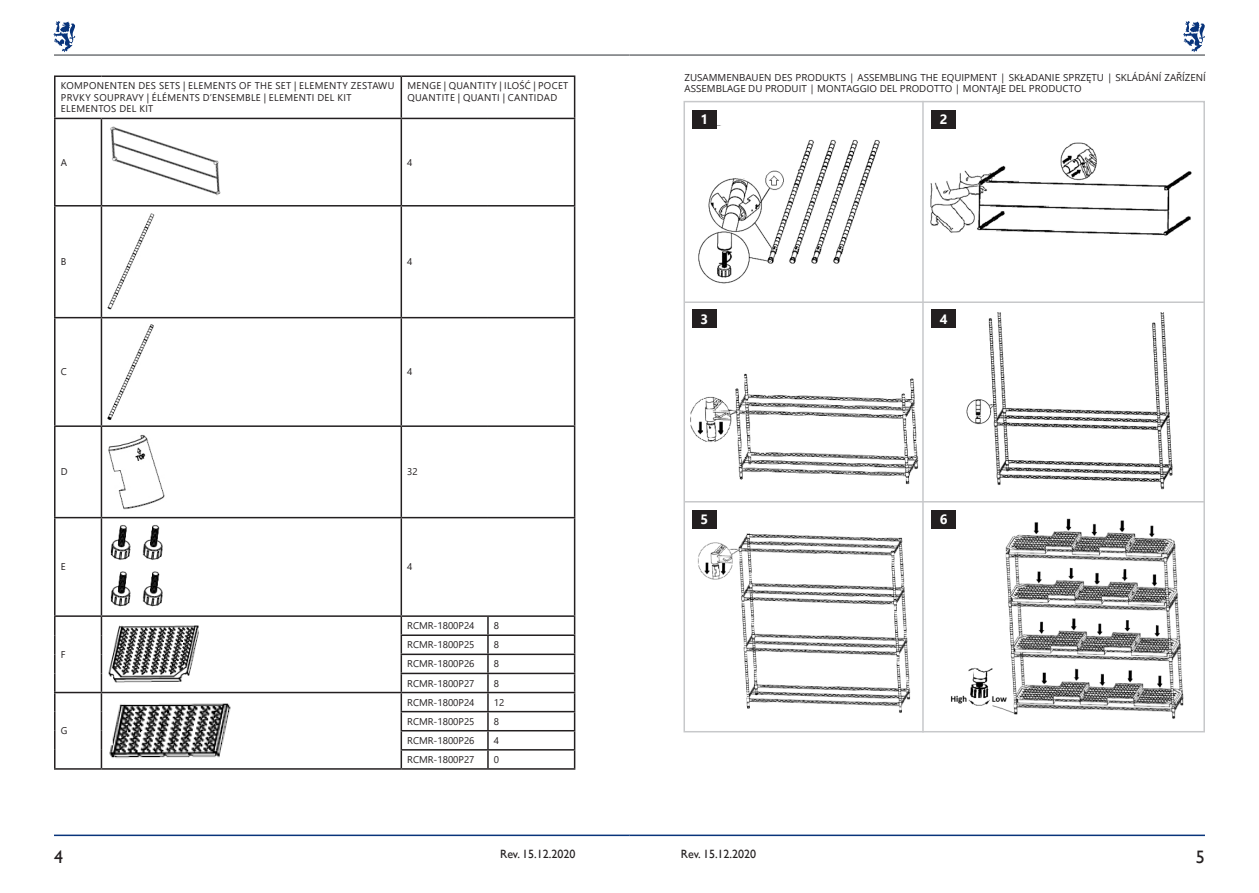
<style>
.page{position:relative;width:1259px;height:893px;background:#fff}
.page>*{position:absolute;margin:0;border:0;box-sizing:border-box;transform-origin:0 0}
.t1{font:18px "Gill Sans";color:#231f20}
.t2{font:700 13.5px "Segoe UI";color:#fff}
.t3{font:12px "Gill Sans";color:#231f20}
.t4{font:9.75px/11.6px "Segoe UI";letter-spacing:.035em;color:#231f20}
.t5{font:9.75px/11.6px "Open Sans";color:#231f20}
.t6{font:9.75px "Segoe UI";color:#231f20}
</style>
<div class="page">
<div style="left:683px;top:101px;width:522px;height:631px;border:2px solid #c7c8ca"></div>
<hr style="left:54px;top:75px;width:47px;height:2px;background:#231f20">
<hr style="left:54px;top:77px;width:2px;height:41px;background:#231f20">
<hr style="left:101px;top:75px;width:300px;height:2px;background:#231f20">
<hr style="left:401px;top:75px;width:87px;height:2px;background:#231f20">
<hr style="left:400px;top:77px;width:2px;height:41px;background:#231f20">
<hr style="left:488px;top:75px;width:87px;height:2px;background:#231f20">
<hr style="left:574px;top:77px;width:1px;height:41px;background:#231f20">
<hr style="left:54px;top:118px;width:47px;height:1px;background:#231f20">
<hr style="left:54px;top:119px;width:2px;height:86px;background:#231f20">
<hr style="left:101px;top:118px;width:300px;height:1px;background:#231f20">
<hr style="left:101px;top:119px;width:1px;height:86px;background:#231f20">
<hr style="left:401px;top:118px;width:87px;height:1px;background:#231f20">
<hr style="left:400px;top:119px;width:2px;height:86px;background:#231f20">
<hr style="left:488px;top:118px;width:87px;height:1px;background:#231f20">
<hr style="left:574px;top:119px;width:1px;height:86px;background:#231f20">
<hr style="left:54px;top:205px;width:47px;height:2px;background:#231f20">
<hr style="left:54px;top:207px;width:2px;height:110px;background:#231f20">
<hr style="left:101px;top:205px;width:300px;height:2px;background:#231f20">
<hr style="left:101px;top:207px;width:1px;height:110px;background:#231f20">
<hr style="left:401px;top:205px;width:87px;height:2px;background:#231f20">
<hr style="left:400px;top:207px;width:2px;height:110px;background:#231f20">
<hr style="left:488px;top:205px;width:87px;height:2px;background:#231f20">
<hr style="left:574px;top:207px;width:1px;height:110px;background:#231f20">
<hr style="left:54px;top:317px;width:47px;height:1px;background:#231f20">
<hr style="left:54px;top:318px;width:2px;height:107px;background:#231f20">
<hr style="left:101px;top:317px;width:300px;height:1px;background:#231f20">
<hr style="left:101px;top:318px;width:1px;height:107px;background:#231f20">
<hr style="left:401px;top:317px;width:87px;height:1px;background:#231f20">
<hr style="left:400px;top:318px;width:2px;height:107px;background:#231f20">
<hr style="left:488px;top:317px;width:87px;height:1px;background:#231f20">
<hr style="left:574px;top:318px;width:1px;height:107px;background:#231f20">
<hr style="left:54px;top:425px;width:47px;height:2px;background:#231f20">
<hr style="left:54px;top:427px;width:2px;height:90px;background:#231f20">
<hr style="left:101px;top:425px;width:300px;height:2px;background:#231f20">
<hr style="left:101px;top:427px;width:1px;height:90px;background:#231f20">
<hr style="left:401px;top:425px;width:87px;height:2px;background:#231f20">
<hr style="left:400px;top:427px;width:2px;height:90px;background:#231f20">
<hr style="left:488px;top:425px;width:87px;height:2px;background:#231f20">
<hr style="left:574px;top:427px;width:1px;height:90px;background:#231f20">
<hr style="left:54px;top:517px;width:47px;height:1px;background:#231f20">
<hr style="left:54px;top:518px;width:2px;height:97px;background:#231f20">
<hr style="left:101px;top:517px;width:300px;height:1px;background:#231f20">
<hr style="left:101px;top:518px;width:1px;height:97px;background:#231f20">
<hr style="left:401px;top:517px;width:87px;height:1px;background:#231f20">
<hr style="left:400px;top:518px;width:2px;height:97px;background:#231f20">
<hr style="left:488px;top:517px;width:87px;height:1px;background:#231f20">
<hr style="left:574px;top:518px;width:1px;height:97px;background:#231f20">
<hr style="left:54px;top:615px;width:47px;height:2px;background:#231f20">
<hr style="left:101px;top:615px;width:300px;height:2px;background:#231f20">
<hr style="left:401px;top:615px;width:87px;height:2px;background:#231f20">
<hr style="left:488px;top:615px;width:87px;height:2px;background:#231f20">
<hr style="left:400px;top:634px;width:88px;height:2px;background:#231f20">
<hr style="left:488px;top:634px;width:87px;height:2px;background:#231f20">
<hr style="left:400px;top:654px;width:88px;height:1px;background:#231f20">
<hr style="left:488px;top:654px;width:87px;height:1px;background:#231f20">
<hr style="left:400px;top:673px;width:88px;height:1px;background:#231f20">
<hr style="left:488px;top:673px;width:87px;height:1px;background:#231f20">
<hr style="left:54px;top:692px;width:47px;height:1px;background:#231f20">
<hr style="left:101px;top:692px;width:300px;height:1px;background:#231f20">
<hr style="left:401px;top:692px;width:87px;height:1px;background:#231f20">
<hr style="left:488px;top:692px;width:87px;height:1px;background:#231f20">
<hr style="left:400px;top:711px;width:88px;height:1px;background:#231f20">
<hr style="left:488px;top:711px;width:87px;height:1px;background:#231f20">
<hr style="left:400px;top:730px;width:88px;height:1px;background:#231f20">
<hr style="left:488px;top:730px;width:87px;height:1px;background:#231f20">
<svg style="left:54px;top:617px;width:2px;height:151px"></svg>
<svg style="left:101px;top:617px;width:1px;height:151px"></svg>
<hr style="left:400px;top:749px;width:88px;height:2px;background:#231f20">
<svg style="left:400px;top:617px;width:2px;height:151px"></svg>
<hr style="left:488px;top:749px;width:87px;height:2px;background:#231f20">
<svg style="left:487px;top:617px;width:2px;height:151px"></svg>
<svg style="left:574px;top:617px;width:1px;height:151px"></svg>
<hr style="left:54px;top:768px;width:47px;height:2px;background:#231f20">
<hr style="left:101px;top:768px;width:300px;height:2px;background:#231f20">
<hr style="left:401px;top:768px;width:87px;height:2px;background:#231f20">
<hr style="left:488px;top:768px;width:87px;height:2px;background:#231f20">
<img style="left:110px;top:126px;width:111px;height:70px">
<img style="left:107px;top:213px;width:48px;height:97px">
<img style="left:107px;top:324px;width:47px;height:96px">
<img style="left:108px;top:435px;width:57px;height:75px">
<img style="left:110px;top:525px;width:53px;height:82px">
<img style="left:108px;top:625px;width:91px;height:58px">
<img style="left:109px;top:703px;width:122px;height:56px">
<img style="left:698px;top:116px;width:494px;height:176px">
<img style="left:690px;top:313px;width:482px;height:187px">
<img style="left:697px;top:514px;width:487px;height:207px">
<div style="left:902px;top:120px;width:42px;height:31px;background:#fff"></div>
<hr style="left:922px;top:101px;width:1px;height:631px;background:#c7c8ca">
<hr style="left:684px;top:301px;width:521px;height:2px;background:#c7c8ca">
<hr style="left:684px;top:501px;width:521px;height:1px;background:#c7c8ca">
<div style="left:702px;top:126px;width:32px;height:27px;background:#fff"></div>
<div style="left:694px;top:336px;width:32px;height:27px;background:#fff"></div>
<div style="left:952px;top:328px;width:32px;height:27px;background:#fff"></div>
<div style="left:973px;top:508px;width:32px;height:27px;background:#fff"></div>
<hr style="left:54px;top:835px;width:575px;height:1px;background:#08347b">
<hr style="left:629px;top:835px;width:576px;height:1px;background:#08347b">
<hr style="left:54px;top:54px;width:575px;height:2px;background:#727477">
<svg style="left:53px;top:21px;width:23px;height:31px"></svg>
<hr style="left:629px;top:54px;width:576px;height:2px;background:#727477">
<svg style="left:1183px;top:21px;width:22px;height:31px"></svg>
<div style="left:692px;top:110px;width:24px;height:19px;background:#231f20"></div>
<div style="left:692px;top:309px;width:24px;height:19px;background:#231f20"></div>
<div style="left:931px;top:309px;width:25px;height:19px;background:#231f20"></div>
<div style="left:931px;top:510px;width:25px;height:19px;background:#231f20"></div>
<div style="left:932px;top:126px;width:32px;height:27px;background:#fff"></div>
<div style="left:931px;top:110px;width:25px;height:19px;background:#231f20"></div>
<div style="left:701px;top:510px;width:27px;height:21px;background:#fff"></div>
<div style="left:692px;top:510px;width:24px;height:19px;background:#231f20"></div>
<p class="t4" style="left:61px;top:79px;width:335px">KOMPONENTEN DES SETS | ELEMENTS OF THE SET | ELEMENTY ZESTAWU<br>PRVKY SOUPRAVY | ÉLÉMENTS D’ENSEMBLE | ELEMENTI DEL KIT<br>ELEMENTOS DEL KIT</p>
<p class="t4" style="left:407px;top:79px;width:162px">MENGE | QUANTITY | ILOŚĆ | POCET<br>QUANTITE | QUANTI | CANTIDAD</p>
<p class="t4" style="left:61px;top:156px;width:8px">A</p>
<p class="t4" style="left:407px;top:156px;width:7px">4</p>
<p class="t4" style="left:61px;top:255px;width:7px">B</p>
<p class="t4" style="left:407px;top:255px;width:7px">4</p>
<p class="t4" style="left:61px;top:365px;width:8px">C</p>
<p class="t4" style="left:407px;top:365px;width:7px">4</p>
<p class="t4" style="left:61px;top:465px;width:8px">D</p>
<p class="t4" style="left:407px;top:465px;width:12px">32</p>
<p class="t4" style="left:61px;top:560px;width:6px">E</p>
<p class="t4" style="left:407px;top:560px;width:7px">4</p>
<p class="t4" style="left:61px;top:648px;width:6px">F</p>
<p class="t4" style="left:61px;top:724px;width:8px">G</p>
<p class="t6" style="left:407px;top:617px;width:69px">RCMR-1800P24</p>
<p class="t4" style="left:494px;top:619px;width:7px">8</p>
<p class="t6" style="left:407px;top:636px;width:69px">RCMR-1800P25</p>
<p class="t4" style="left:494px;top:638px;width:7px">8</p>
<p class="t6" style="left:407px;top:655px;width:69px">RCMR-1800P26</p>
<p class="t4" style="left:494px;top:657px;width:7px">8</p>
<p class="t6" style="left:407px;top:674px;width:69px">RCMR-1800P27</p>
<p class="t4" style="left:494px;top:676px;width:7px">8</p>
<p class="t6" style="left:407px;top:693px;width:69px">RCMR-1800P24</p>
<p class="t4" style="left:494px;top:695px;width:12px">12</p>
<p class="t6" style="left:407px;top:712px;width:69px">RCMR-1800P25</p>
<p class="t4" style="left:494px;top:715px;width:7px">8</p>
<p class="t6" style="left:407px;top:731px;width:69px">RCMR-1800P26</p>
<p class="t4" style="left:494px;top:734px;width:7px">4</p>
<p class="t6" style="left:407px;top:750px;width:69px">RCMR-1800P27</p>
<p class="t4" style="left:494px;top:753px;width:7px">0</p>
<p class="t5" style="left:684px;top:71px;width:523px">ZUSAMMENBAUEN DES PRODUKTS | ASSEMBLING THE EQUIPMENT | SKŁADANIE SPRZĘTU | SKLÁDÁNÍ ZAŘÍZENÍ<br>ASSEMBLAGE DU PRODUIT | MONTAGGIO DEL PRODOTTO | MONTAJE DEL PRODUCTO</p>
<p class="t2" style="left:700px;top:107px;width:9px">1</p>
<p class="t2" style="left:940px;top:107px;width:9px">2</p>
<p class="t2" style="left:700px;top:306px;width:9px">3</p>
<p class="t2" style="left:940px;top:306px;width:9px">4</p>
<p class="t2" style="left:700px;top:506px;width:9px">5</p>
<p class="t2" style="left:940px;top:506px;width:9px">6</p>
<p class="t3" style="left:500px;top:847px;width:77px">Rev. 15.12.2020</p>
<p class="t3" style="left:681px;top:847px;width:77px">Rev. 15.12.2020</p>
<p class="t1" style="left:54px;top:846px;width:10px">4</p>
<p class="t1" style="left:1196px;top:846px;width:10px">5</p>
</div>
